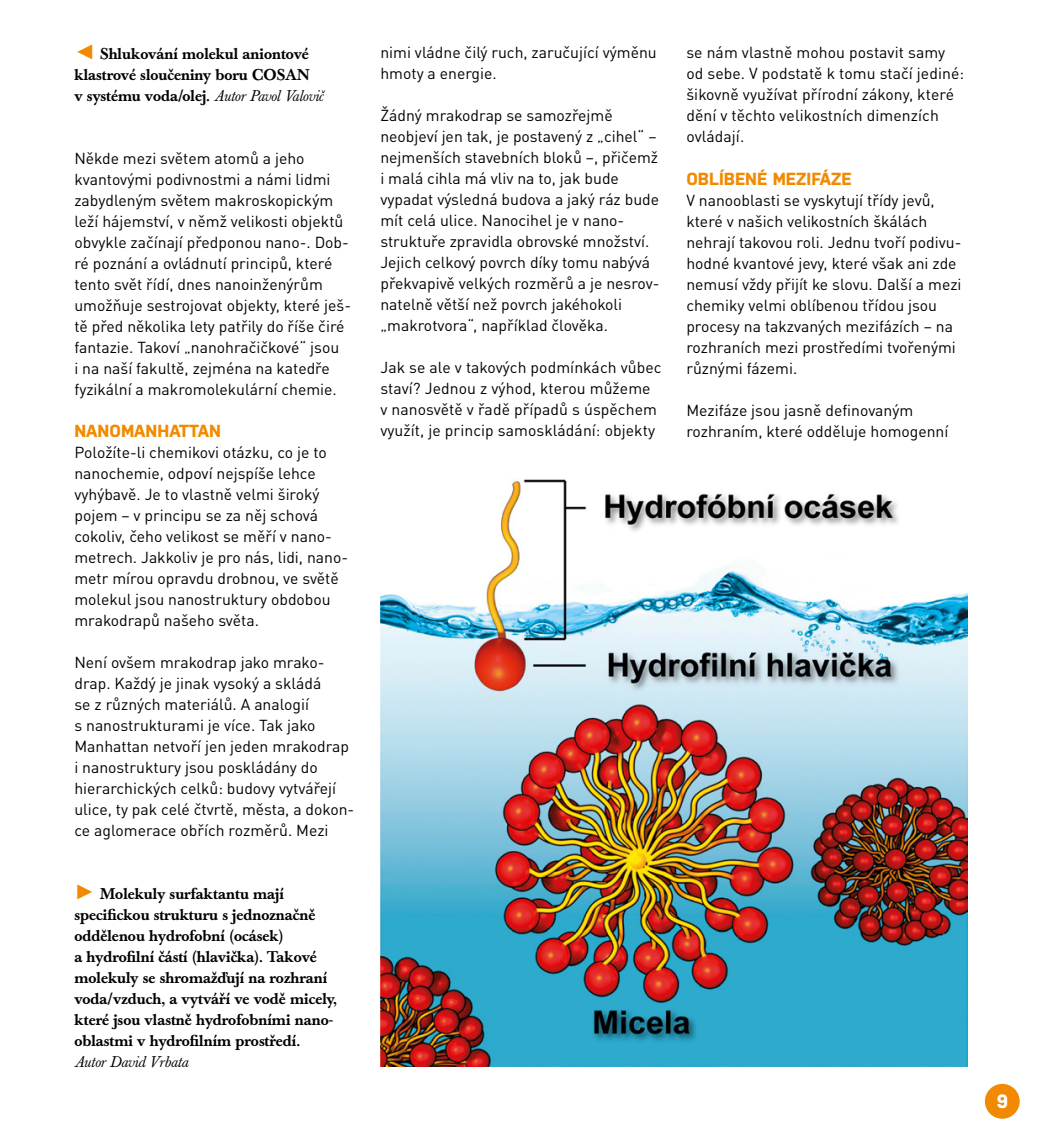
<style>
.page{position:relative;width:1042px;height:1141px;background:#fff}
.page>*{position:absolute;margin:0;border:0;box-sizing:border-box;transform-origin:0 0}
.t1{font:700 19.25px "Nudista";color:#fff}
.t2{font:700 17.5px "Nudista";color:#f18a00}
.t3{font:15.75px/21px "DIN Pro";color:#000}
.t4{font:500 15.4px/21px "Baskerville Book Pro";color:#000}
.t5{font:italic 15.4px "Baskerville Book Pro";color:#000}
.s1{font-family:"Arial";font-weight:400;font-size:21px;color:#f18a00}
.s2{font-weight:400;font-style:italic}
</style>
<div class="page">
<img style="left:380px;top:479px;width:587px;height:588px">
<div style="left:985px;top:1084px;width:34px;height:35px;background:#f18a00;border-radius:50%"></div>
<p class="t4" style="left:74px;top:43px;width:250px"><span class="s1">◄</span> Shlukování molekul aniontové klastrové sloučeniny boru COSAN<br>v systému voda/olej. <span class="s2">Autor Pavol Valovič</span></p>
<p class="t3" style="left:74px;top:146px;width:278px">Někde mezi světem atomů a jeho kvantovými podivnostmi a námi lidmi zabydleným světem makroskopickým leží hájemství, v němž velikosti objektů obvykle začínají předponou nano-. Dob&shy;ré poznání a ovládnutí principů, které tento svět řídí, dnes nanoinženýrům umožňuje sestrojovat objekty, které ješ&shy;tě před několika lety patřily do říše čiré fantazie. Takoví „nanohračičkové“ jsou<br>i na naší fakultě, zejména na katedře fyzikální a makromolekulární chemie.</p>
<p class="t2" style="left:74px;top:418px;width:146px">NANOMANHATTAN</p>
<p class="t3" style="left:74px;top:440px;width:275px">Položíte-li chemikovi otázku, co je to nanochemie, odpoví nejspíše lehce vyhýbavě. Je to vlastně velmi široký pojem – v principu se za něj schová cokoliv, čeho velikost se měří v nano&shy;metrech. Jakkoliv je pro nás, lidi, nano&shy;metr mírou opravdu drobnou, ve světě molekul jsou nanostruktury obdobou mrakodrapů našeho světa.</p>
<p class="t3" style="left:74px;top:650px;width:281px">Není ovšem mrakodrap jako mrako&shy;drap. Každý je jinak vysoký a skládá<br>se z různých materiálů. A analogií<br>s nanostrukturami je více. Tak jako Manhattan netvoří jen jeden mrakodrap i nanostruktury jsou poskládány do hierarchických celků: budovy vytvářejí ulice, ty pak celé čtvrtě, města, a dokon&shy;ce aglomerace obřích rozměrů. Mezi</p>
<p class="t4" style="left:74px;top:883px;width:264px"><span class="s1">►</span> Molekuly surfaktantu mají specifickou strukturu s jednoznačně oddělenou hydrofobní (ocásek)<br>a hydrofilní částí (hlavička). Takové molekuly se shromažďují na rozhraní voda/vzduch, a vytváří ve vodě micely, které jsou vlastně hydrofobními nano&shy;oblastmi v hydrofilním prostředí.</p>
<p class="t5" style="left:74px;top:1051px;width:115px">Autor David Vrbata</p>
<p class="t3" style="left:380px;top:41px;width:278px">nimi vládne čilý ruch, zaručující výměnu hmoty a energie.</p>
<p class="t3" style="left:380px;top:104px;width:281px">Žádný mrakodrap se samozřejmě neobjeví jen tak, je postavený z „cihel“ – nejmenších stavebních bloků –, přičemž i malá cihla má vliv na to, jak bude vypadat výsledná budova a jaký ráz bude mít celá ulice. Nanocihel je v nano&shy;struktuře zpravidla obrovské množství.<br>Jejich celkový povrch díky tomu nabývá překvapivě velkých rozměrů a je nesrov&shy;natelně větší než povrch jakéhokoli „makrotvora“, například člověka.</p>
<p class="t3" style="left:380px;top:356px;width:283px">Jak se ale v takových podmínkách vůbec staví? Jednou z výhod, kterou můžeme v nanosvětě v řadě případů s úspěchem využít, je princip samoskládání: objekty</p>
<p class="t3" style="left:686px;top:41px;width:279px">se nám vlastně mohou postavit samy od sebe. V podstatě k tomu stačí jediné: šikovně využívat přírodní zákony, které dění v těchto velikostních dimenzích ovládají.</p>
<p class="t2" style="left:686px;top:166px;width:167px">OBLÍBENÉ MEZIFÁZE</p>
<p class="t3" style="left:686px;top:188px;width:277px">V nanooblasti se vyskytují třídy jevů, které v našich velikostních škálách nehrají takovou roli. Jednu tvoří podivu&shy;hodné kvantové jevy, které však ani zde nemusí vždy přijít ke slovu. Další a mezi chemiky velmi oblíbenou třídou jsou procesy na takzvaných mezifázích – na rozhraních mezi prostředími tvořenými různými fázemi.</p>
<p class="t3" style="left:686px;top:398px;width:264px">Mezifáze jsou jasně definovaným rozhraním, které odděluje homogenní</p>
<p class="t1" style="left:996px;top:1088px;width:13px">9</p>
</div>
